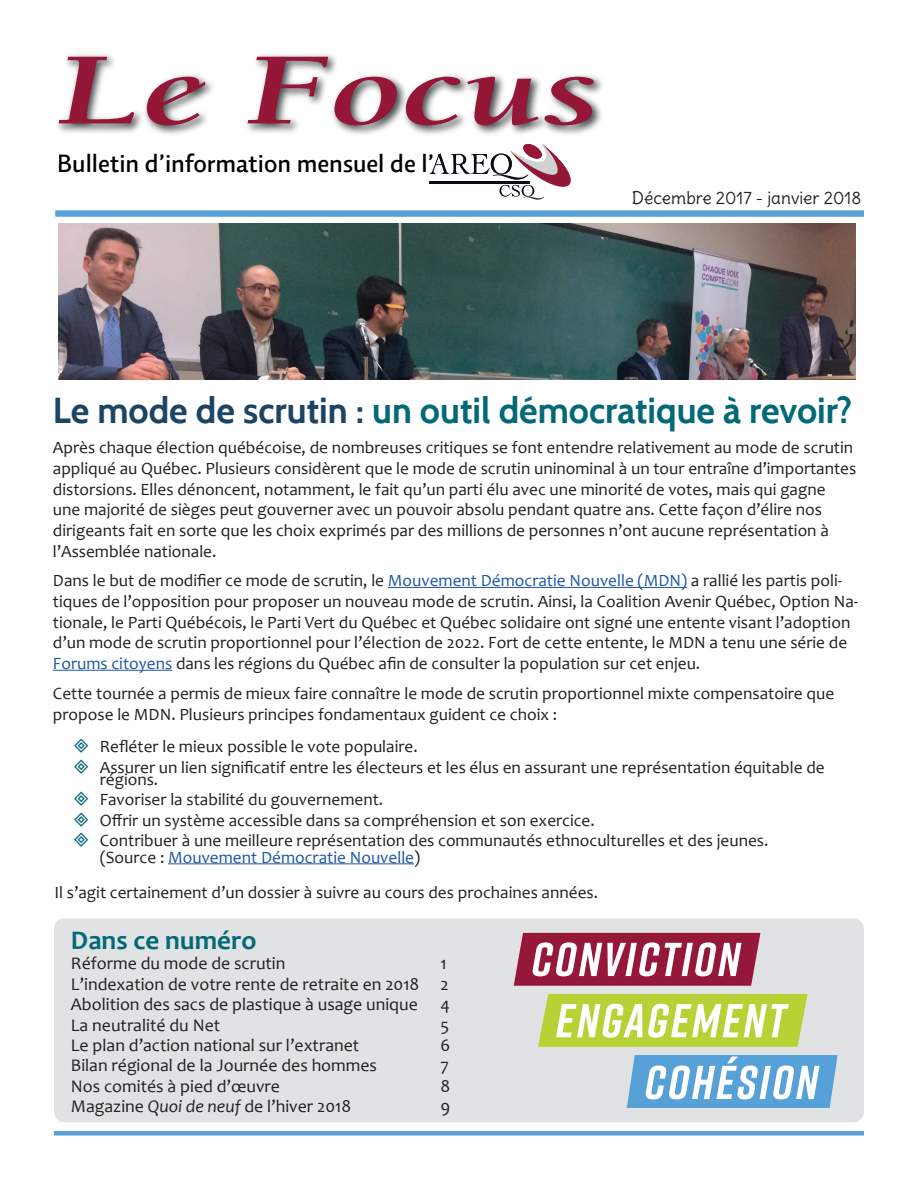
<style>
.page{position:relative;width:918px;height:1188px;background:#fff}
.page>*{position:absolute;margin:0;border:0;box-sizing:border-box;transform-origin:0 0}
.t1{font:italic 700 105px "Berkeley Std";color:#941738;scale:1.43 1}
.t2{font:700 36px "Cabin";color:#046977}
.t3{font:700 27px "Candara";color:#046977}
.t4{font:500 25.5px "Relato Sans OT";color:#000001}
.t5{font:17.85px/20.4px "Candara";color:#231f20;text-align:justify}
.t6{font:17.25px/20.7px "Candara";color:#231f20}
.t7{font:17.25px "Delius";color:#231f20}
.s1{color:#1e4464}
.s2{color:#1e56a6}
.s3{font-style:italic}
</style>
<div class="page">
<div style="left:55px;top:210px;width:809px;height:7px;background:#58a1d8"></div>
<div style="left:54px;top:1131px;width:810px;height:5px;background:#58a1d8"></div>
<img style="left:57px;top:54px;width:546px;height:81px">
<svg style="left:429px;top:143px;width:142px;height:57px"></svg>
<img style="left:471px;top:154px;width:16px;height:10px">
<div style="left:54px;top:918px;width:810px;height:204px;background:#e1e2e4;border-radius:11px"></div>
<svg style="left:514px;top:933px;width:246px;height:53px;background:#b25971"></svg>
<svg style="left:538px;top:994px;width:270px;height:53px;background:#c9de6f"></svg>
<svg style="left:627px;top:1055px;width:211px;height:53px;background:#86bbe2"></svg>
<hr style="left:388px;top:587px;width:299px;height:1px;background:#1e56a6">
<hr style="left:53px;top:670px;width:119px;height:1px;background:#1e56a6">
<hr style="left:168px;top:864px;width:246px;height:1px;background:#1e56a6">
<img style="left:59px;top:224px;width:796px;height:155px">
<h1 class="t1" style="left:57px;top:35px;width:380px">Le Focus</h1>
<h3 class="t4" style="left:57px;top:148px;width:378px">Bulletin d’information mensuel de l’</h3>
<p class="t7" style="left:632px;top:187px;width:231px">Décembre 2017 - janvier 2018</p>
<h2 class="t2" style="left:53px;top:388px;width:801px"><span class="s1">Le mode de scrutin :</span> un outil démocratique à revoir?</h2>
<p class="t6" style="left:53px;top:437px;width:805px">Après chaque élection québécoise, de nombreuses critiques se font entendre relativement au mode de scrutin appliqué au Québec. Plusieurs considèrent que le mode de scrutin uninominal à un tour entraîne d’importantes distorsions. Elles dénoncent, notamment, le fait qu’un parti élu avec une minorité de votes, mais qui gagne une majorité de sièges peut gouverner avec un pouvoir absolu pendant quatre ans. Cette façon d’élire nos dirigeants fait en sorte que les choix exprimés par des millions de personnes n’ont aucune représentation à l’Assemblée nationale.</p>
<p class="t6" style="left:53px;top:570px;width:807px">Dans le but de modifier ce mode de scrutin, le <span class="s2">Mouvement Démocratie Nouvelle (MDN)</span> a rallié les partis poli&shy;tiques de l’opposition pour proposer un nouveau mode de scrutin. Ainsi, la Coalition Avenir Québec, Option Na&shy;tionale, le Parti Québécois, le Parti Vert du Québec et Québec solidaire ont signé une entente visant l’adoption d’un mode de scrutin proportionnel pour l’élection de 2022. Fort de cette entente, le MDN a tenu une série de <span class="s2">Forums citoyens</span> dans les régions du Québec afin de consulter la population sur cet enjeu.</p>
<p class="t6" style="left:53px;top:683px;width:783px">Cette tournée a permis de mieux faire connaître le mode de scrutin proportionnel mixte compensatoire que propose le MDN. Plusieurs principes fondamentaux guident ce choix :</p>
<p class="t6" style="left:100px;top:736px;width:726px">Refléter le mieux possible le vote populaire.<br>Assurer un lien significatif entre les électeurs et les élus en assurant une représentation équitable de</p>
<p class="t6" style="left:100px;top:769px;width:670px">régions.<br>Favoriser la stabilité du gouvernement.<br>Offrir un système accessible dans sa compréhension et son exercice.<br>Contribuer à une meilleure représentation des communautés ethnoculturelles et des jeunes.</p>
<p class="t6" style="left:54px;top:839px;width:545px;line-height:35.2px;text-indent:45px">(Source : <span class="s2">Mouvement Démocratie Nouvelle</span>)<br>Il s’agit certainement d’un dossier à suivre au cours des prochaines années.</p>
<h3 class="t3" style="left:71px;top:923px;width:187px">Dans ce numéro</h3>
<p class="t5" style="left:71px;top:953px;width:216px">Réforme du mode de scrutin</p>
<p class="t5" style="left:71px;top:953px;width:379px;text-indent:370px">1<br>L’indexation de votre rente de retraite en 2018 2<br>Abolition des sacs de plastique à usage unique</p>
<p class="t5" style="left:441px;top:994px;width:11px">4</p>
<p class="t5" style="left:71px;top:1014px;width:151px">La neutralité du Net</p>
<p class="t5" style="left:440px;top:1014px;width:10px">5</p>
<p class="t5" style="left:71px;top:1035px;width:290px">Le plan d’action national sur l’extranet</p>
<p class="t5" style="left:440px;top:1035px;width:11px">6</p>
<p class="t5" style="left:71px;top:1055px;width:308px">Bilan régional de la Journée des hommes</p>
<p class="t5" style="left:440px;top:1055px;width:10px">7</p>
<p class="t5" style="left:71px;top:1076px;width:211px">Nos comités à pied d’œuvre</p>
<p class="t5" style="left:440px;top:1076px;width:11px">8</p>
<p class="t5" style="left:71px;top:1096px;width:282px">Magazine <span class="s3">Quoi de neuf</span> de l’hiver 2018</p>
<p class="t5" style="left:440px;top:1096px;width:11px">9</p>
</div>
